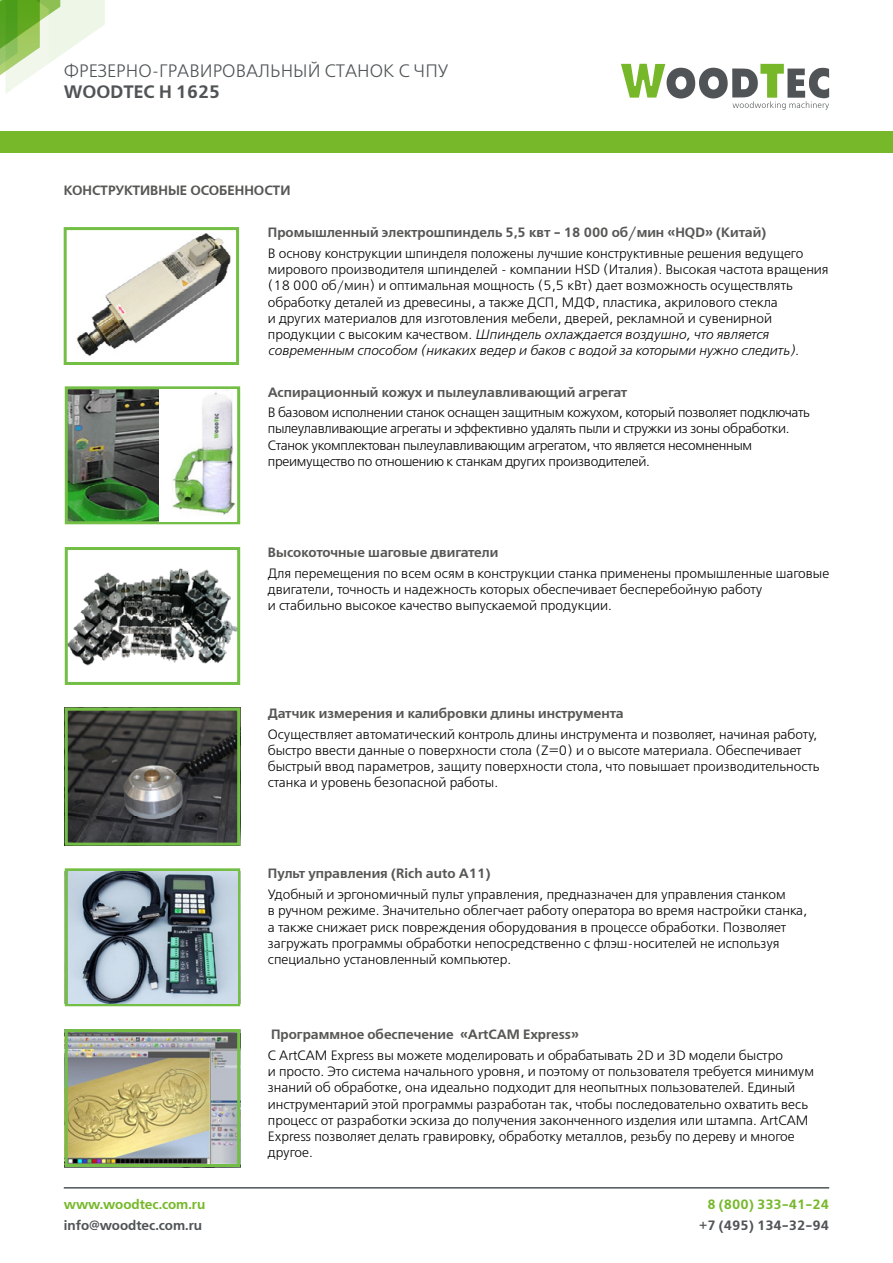
<style>
.page{position:relative;width:893px;height:1263px;background:#fff}
.page>*{position:absolute;margin:0;border:0;box-sizing:border-box;transform-origin:0 0}
.t1{font:18px "Free Set Light C";color:#505456}
.t2{font:18px "Free Set Demi C";color:#505456}
.t3{font:13.5px/16.2px "Free Set Light C";color:#000}
.t4{font:13.5px/16.2px "Free Set Light C";letter-spacing:-.02em;color:#000}
.t5{font:13.5px "Free Set Demi C";color:#575756}
.t6{font:13.5px "Free Set Demi C";color:#505456}
.t7{font:13.5px "Free Set Demi C";color:#76b82a}
.s1{font-style:italic}
</style>
<div class="page">
<svg style="left:0;top:0;width:105px;height:93px"></svg>
<svg style="left:621px;top:64px;width:208px;height:46px"></svg>
<div style="left:0;top:131px;width:893px;height:21px;background:#76b82a"></div>
<hr style="left:64px;top:1187px;width:765px;height:1px;background:#505456">
<img style="left:69px;top:390px;width:90px;height:130px">
<div style="left:65px;top:386px;width:175px;height:138px;border:3px solid #73bf45"></div>
<div style="left:65px;top:868px;width:175px;height:138px;border:3px solid #73bf45"></div>
<img style="left:69px;top:568px;width:167px;height:98px">
<div style="left:65px;top:547px;width:175px;height:138px;border:3px solid #73bf45"></div>
<img style="left:69px;top:712px;width:167px;height:130px">
<div style="left:65px;top:708px;width:175px;height:138px;border:3px solid #73bf45"></div>
<img style="left:69px;top:1033px;width:167px;height:130px">
<div style="left:65px;top:1029px;width:175px;height:138px;border:3px solid #73bf45"></div>
<img style="left:68px;top:871px;width:169px;height:132px">
<img style="left:76px;top:233px;width:155px;height:123px">
<div style="left:64px;top:227px;width:175px;height:138px;border:3px solid #73bf45"></div>
<img style="left:160px;top:389px;width:76px;height:132px">
<h1 class="t1" style="left:64px;top:61px;width:386px">ФРЕЗЕРНО-ГРАВИРОВАЛЬНЫЙ СТАНОК С ЧПУ</h1>
<h1 class="t2" style="left:64px;top:82px;width:158px">WOODTEC H 1625</h1>
<p class="t5" style="left:64px;top:183px;width:228px">КОНСТРУКТИВНЫЕ ОСОБЕННОСТИ</p>
<p class="t5" style="left:268px;top:225px;width:500px">Промышленный электрошпиндель 5,5 квт - 18 000 об/мин «HQD» (Китай)</p>
<p class="t3" style="left:268px;top:246px;width:562px">В основу конструкции шпинделя положены лучшие конструктивные решения ведущего мирового производителя шпинделей - компании HSD (Италия). Высокая частота вращения (18 000 об/мин) и оптимальная мощность (5,5 кВт) дает возможность осуществлять обработку деталей из древесины, а также ДСП, МДФ, пластика, акрилового стекла<br>и других материалов для изготовления мебели, дверей, рекламной и сувенирной продукции с высоким качеством. <span class="s1">Шпиндель охлаждается воздушно, что является современным способом (никаких ведер и баков с водой за которыми нужно следить).</span></p>
<p class="t5" style="left:268px;top:384px;width:361px">Аспирационный кожух и пылеулавливающий агрегат</p>
<p class="t4" style="left:268px;top:405px;width:544px">В базовом исполнении станок оснащен защитным кожухом, который позволяет подключать пылеулавливающие агрегаты и эффективно удалять пыли и стружки из зоны обработки.<br>Станок укомплектован пылеулавливающим агрегатом, что является несомненным преимущество по отношению к станкам других производителей.</p>
<p class="t5" style="left:268px;top:545px;width:232px">Высокоточные шаговые двигатели</p>
<p class="t3" style="left:268px;top:566px;width:563px">Для перемещения по всем осям в конструкции станка применены промышленные шаговые двигатели, точность и надежность которых обеспечивает бесперебойную работу<br>и стабильно высокое качество выпускаемой продукции.</p>
<p class="t5" style="left:268px;top:705px;width:357px">Датчик измерения и калибровки длины инструмента</p>
<p class="t3" style="left:268px;top:726px;width:553px">Осуществляет автоматический контроль длины инструмента и позволяет, начиная работу, быстро ввести данные о поверхности стола (Z=0) и о высоте материала. Обеспечивает быстрый ввод параметров, защиту поверхности стола, что повышает производительность станка и уровень безопасной работы.</p>
<p class="t5" style="left:268px;top:866px;width:224px">Пульт управления (Rich auto A11)</p>
<p class="t3" style="left:268px;top:887px;width:541px">Удобный и эргономичный пульт управления, предназначен для управления станком<br>в ручном режиме. Значительно облегчает работу оператора во время настройки станка, а также снижает риск повреждения оборудования в процессе обработки. Позволяет загружать программы обработки непосредственно с флэш-носителей не используя специально установленный компьютер.</p>
<p class="t5" style="left:271px;top:1027px;width:309px">Программное обеспечение «ArtCAM Express»</p>
<p class="t7" style="left:64px;top:1197px;width:143px">www.woodtec.com.ru</p>
<p class="t6" style="left:64px;top:1218px;width:140px">info@woodtec.com.ru</p>
<p class="t3" style="left:268px;top:1048px;width:548px">С ArtCAM Express вы можете моделировать и обрабатывать 2D и 3D модели быстро<br>и просто. Это система начального уровня, и поэтому от пользователя требуется минимум знаний об обработке, она идеально подходит для неопытных пользователей. Единый инструментарий этой программы разработан так, чтобы последовательно охватить весь процесс от разработки эскиза до получения законченного изделия или штампа. ArtCAM Express позволяет делать гравировку, обработку металлов, резьбу по дереву и многое другое.</p>
<p class="t7" style="left:707px;top:1197px;width:123px">8 (800) 333-41-24</p>
<p class="t6" style="left:699px;top:1217px;width:131px">+7 (495) 134-32-94</p>
</div>
